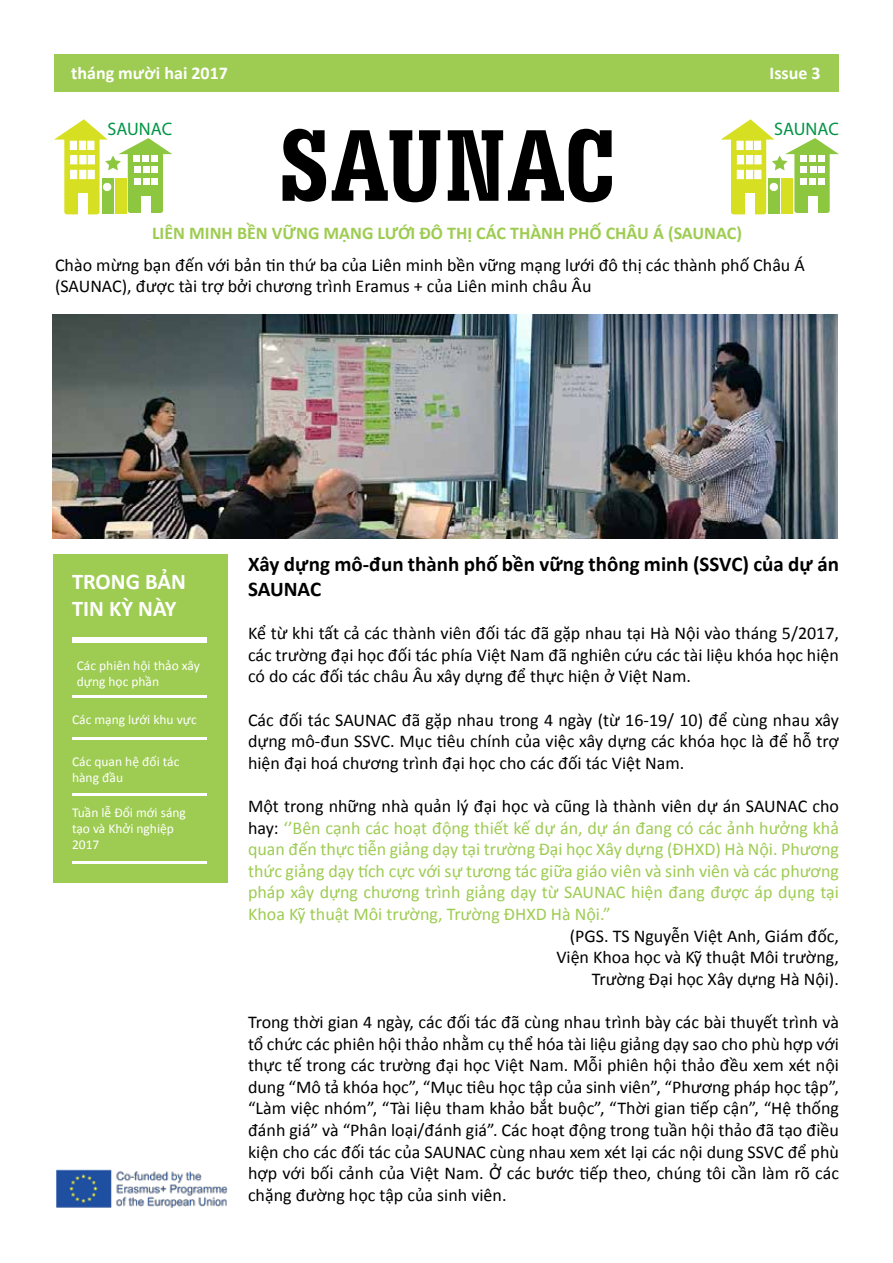
<style>
.page{position:relative;width:893px;height:1263px;background:#fff}
.page>*{position:absolute;margin:0;border:0;box-sizing:border-box;transform-origin:0 0}
.t1{font:700 condensed 108px "Serifa BT";color:#000}
.t2{font:700 22.5px/27px "Calibri";color:#fff}
.t3{font:700 21px/25.2px "Calibri";color:#000}
.t4{font:18.15px "Myriad";letter-spacing:.005em;color:#009444}
.t5{font:18px/21.6px "Calibri";color:#000;text-align:justify}
.t6{font:18px/21.6px "Calibri";color:#9ecc52;text-align:justify}
.t7{font:700 18px "Calibri";color:#9ecc52}
.t8{font:700 18px "Calibri";color:#fff}
.t9{font:13.5px/16.2px "Calibri";color:#fff}
.s1{color:#000}
</style>
<div class="page">
<div style="left:54px;top:54px;width:785px;height:37px;background:#9ecc52"></div>
<div style="left:115px;top:179px;width:11px;height:35px;background:#d7df23"></div>
<div style="left:102px;top:179px;width:12px;height:35px;background:#8dc63f"></div>
<div style="left:103px;top:183px;width:8px;height:8px;background:#fff;border-radius:50%"></div>
<div style="left:103px;top:183px;width:8px;height:8px;border:1px solid #fff;border-radius:50%"></div>
<div style="left:64px;top:135px;width:36px;height:79px;background:#d7df23;border-radius:3px"></div>
<div style="left:88px;top:170px;width:7px;height:9px;background:#fff;border:1px solid #fff"></div>
<div style="left:79px;top:170px;width:7px;height:9px;background:#fff;border:1px solid #fff"></div>
<div style="left:70px;top:170px;width:7px;height:9px;background:#fff;border:1px solid #fff"></div>
<div style="left:78px;top:193px;width:10px;height:21px;background:#fff"></div>
<div style="left:128px;top:150px;width:35px;height:63px;background:#8dc63f;border-radius:3px"></div>
<div style="left:152px;top:166px;width:6px;height:7px;background:#fff"></div>
<div style="left:143px;top:166px;width:6px;height:7px;background:#fff"></div>
<div style="left:134px;top:166px;width:6px;height:7px;background:#fff"></div>
<div style="left:152px;top:178px;width:6px;height:7px;background:#fff"></div>
<div style="left:143px;top:178px;width:6px;height:7px;background:#fff"></div>
<div style="left:134px;top:178px;width:6px;height:7px;background:#fff"></div>
<div style="left:141px;top:196px;width:10px;height:17px;background:#fff"></div>
<svg style="left:54px;top:119px;width:118px;height:51px"></svg>
<div style="left:53px;top:555px;width:175px;height:328px;background:#9ecc52"></div>
<div style="left:72px;top:638px;width:134px;height:5px;background:#fff"></div>
<hr style="left:72px;top:695px;width:134px;height:3px;background:#fff">
<hr style="left:72px;top:737px;width:134px;height:2px;background:#fff">
<hr style="left:72px;top:793px;width:134px;height:3px;background:#fff">
<hr style="left:72px;top:861px;width:134px;height:3px;background:#fff">
<div style="left:781px;top:179px;width:12px;height:35px;background:#d7df23"></div>
<div style="left:768px;top:179px;width:12px;height:35px;background:#8dc63f"></div>
<div style="left:770px;top:183px;width:7px;height:8px;background:#fff;border-radius:50%"></div>
<div style="left:770px;top:183px;width:8px;height:8px;border:1px solid #fff;border-radius:50%"></div>
<div style="left:731px;top:135px;width:35px;height:79px;background:#d7df23;border-radius:3px"></div>
<div style="left:754px;top:170px;width:7px;height:9px;background:#fff;border:1px solid #fff"></div>
<div style="left:746px;top:170px;width:7px;height:9px;background:#fff;border:1px solid #fff"></div>
<div style="left:737px;top:170px;width:7px;height:9px;background:#fff;border:1px solid #fff"></div>
<div style="left:745px;top:193px;width:10px;height:21px;background:#fff"></div>
<div style="left:794px;top:150px;width:36px;height:63px;background:#8dc63f;border-radius:3px"></div>
<div style="left:818px;top:166px;width:6px;height:7px;background:#fff"></div>
<div style="left:810px;top:166px;width:6px;height:7px;background:#fff"></div>
<div style="left:801px;top:166px;width:6px;height:7px;background:#fff"></div>
<div style="left:818px;top:178px;width:6px;height:7px;background:#fff"></div>
<div style="left:810px;top:178px;width:6px;height:7px;background:#fff"></div>
<div style="left:801px;top:178px;width:6px;height:7px;background:#fff"></div>
<div style="left:808px;top:196px;width:10px;height:17px;background:#fff"></div>
<svg style="left:721px;top:119px;width:118px;height:51px"></svg>
<img style="left:56px;top:1169px;width:172px;height:39px">
<img style="left:53px;top:315px;width:785px;height:224px">
<p class="t8" style="left:71px;top:61px;width:158px">tháng mười hai 2017</p>
<p class="t8" style="left:770px;top:61px;width:53px">Issue 3</p>
<p class="t4" style="left:108px;top:117px;width:66px">SAUNAC</p>
<h1 class="t1" style="left:277px;top:100px;width:340px">SAUNAC</h1>
<p class="t7" style="left:152px;top:221px;width:591px">LIÊN MINH BỀN VỮNG MẠNG LƯỚI ĐÔ THỊ CÁC THÀNH PHỐ CHÂU Á (SAUNAC)</p>
<p class="t4" style="left:774px;top:117px;width:66px">SAUNAC</p>
<p class="t5" style="left:55px;top:254px;width:751px">Chào mừng bạn đến với bản tin thứ ba của Liên minh bền vững mạng lưới đô thị các thành phố Châu Á (SAUNAC), được tài trợ bởi chương trình Eramus + của Liên minh châu Âu</p>
<p class="t2" style="left:72px;top:568px;width:115px">TRONG BẢN<br>TIN KỲ NÀY</p>
<p class="t9" style="left:77px;top:657px;width:125px">Các phiên hội thảo xây dựng học phần</p>
<p class="t9" style="left:72px;top:712px;width:126px">Các mạng lưới khu vực</p>
<p class="t9" style="left:72px;top:753px;width:109px">Các quan hệ đối tác hàng đầu</p>
<p class="t9" style="left:72px;top:804px;width:115px">Tuần lễ Đổi mới sáng tạo và Khởi nghiệp<br>2017</p>
<p class="t3" style="left:248px;top:551px;width:592px">Xây dựng mô-đun thành phố bền vững thông minh (SSVC) của dự án<br>SAUNAC</p>
<p class="t5" style="left:248px;top:622px;width:592px">Kể từ khi tất cả các thành viên đối tác đã gặp nhau tại Hà Nội vào tháng 5/2017, các trường đại học đối tác phía Việt Nam đã nghiên cứu các tài liệu khóa học hiện có do các đối tác châu Âu xây dựng để thực hiện ở Việt Nam.</p>
<p class="t5" style="left:248px;top:709px;width:592px">Các đối tác SAUNAC đã gặp nhau trong 4 ngày (từ 16-19/ 10) để cùng nhau xây dựng mô-đun SSVC. Mục tiêu chính của việc xây dựng các khóa học là để hỗ trợ hiện đại hoá chương trình đại học cho các đối tác Việt Nam.</p>
<p class="t6" style="left:248px;top:795px;width:592px"><span class="s1">Một trong những nhà quản lý đại học và cũng là thành viên dự án SAUNAC cho hay:</span> ‘’Bên cạnh các hoạt động thiết kế dự án, dự án đang có các ảnh hưởng khả quan đến thực tiễn giảng dạy tại trường Đại học Xây dựng (ĐHXD) Hà Nội. Phương thức giảng dạy tích cực với sự tương tác giữa giáo viên và sinh viên và các phương pháp xây dựng chương trình giảng dạy từ SAUNAC hiện đang được áp dụng tại Khoa Kỹ thuật Môi trường, Trường ĐHXD Hà Nội.”</p>
<p class="t5" style="left:556px;top:925px;width:284px;text-align:right">(PGS. TS Nguyễn Việt Anh, Giám đốc,<br>Viện Khoa học và Kỹ thuật Môi trường,<br>Trường Đại học Xây dựng Hà Nội).</p>
<p class="t5" style="left:248px;top:1011px;width:592px">Trong thời gian 4 ngày, các đối tác đã cùng nhau trình bày các bài thuyết trình và tổ chức các phiên hội thảo nhằm cụ thể hóa tài liệu giảng dạy sao cho phù hợp với thực tế trong các trường đại học Việt Nam. Mỗi phiên hội thảo đều xem xét nội dung “Mô tả khóa học”, “Mục tiêu học tập của sinh viên”, “Phương pháp học tập”, “Làm việc nhóm”, “Tài liệu tham khảo bắt buộc”, “Thời gian tiếp cận”, “Hệ thống đánh giá” và “Phân loại/đánh giá”. Các hoạt động trong tuần hội thảo đã tạo điều kiện cho các đối tác của SAUNAC cùng nhau xem xét lại các nội dung SSVC để phù hợp với bối cảnh của Việt Nam. Ở các bước tiếp theo, chúng tôi cần làm rõ các chặng đường học tập của sinh viên.</p>
</div>
